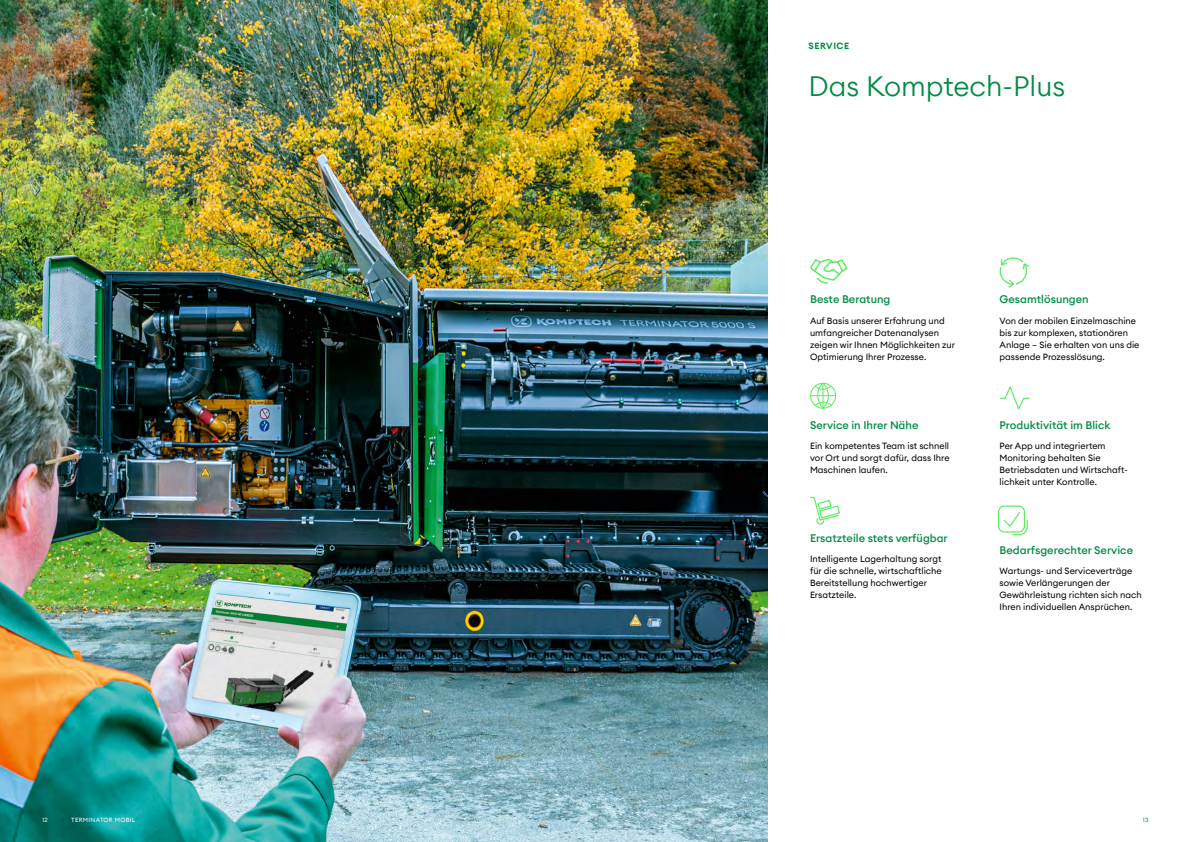
<style>
.page{position:relative;width:1191px;height:842px;background:#fff}
.page>*{position:absolute;margin:0;border:0;box-sizing:border-box;transform-origin:0 0}
.t1{font:300 28px "Euclid Circular A";color:#008c44}
.t2{font:500 11px "Euclid Circular A";color:#008c44}
.t3{font:9px/12px "Euclid Circular A";color:#000}
.t4{font:600 9px "Euclid Circular A";letter-spacing:.06em;color:#008c44}
.t5{font:6px "Euclid Circular A";letter-spacing:.06em;color:#fff}
.t6{font:6px "Euclid Circular A";color:#008c44}
</style>
<div class="page">
<img style="left:0;top:0;width:767px;height:842px">
<hr style="left:0;top:775px;width:595px;height:1px;background:#000">
<svg style="left:810px;top:259px;width:37px;height:25px"></svg>
<svg style="left:999px;top:257px;width:30px;height:30px"></svg>
<svg style="left:999px;top:386px;width:30px;height:24px"></svg>
<svg style="left:810px;top:497px;width:30px;height:28px"></svg>
<div style="left:998px;top:505px;width:27px;height:28px;border:1px solid #5fec65;border-radius:6px"></div>
<svg style="left:1002px;top:511px;width:26px;height:24px"></svg>
<div style="left:810px;top:383px;width:26px;height:26px;border:1px solid #5fec65;border-radius:50%"></div>
<svg style="left:810px;top:383px;width:25px;height:26px"></svg>
<p class="t4" style="left:808px;top:40px;width:42px">SERVICE</p>
<h1 class="t1" style="left:808px;top:68px;width:258px">Das Komptech-Plus</h1>
<p class="t2" style="left:810px;top:292px;width:82px">Beste Beratung</p>
<p class="t3" style="left:810px;top:315px;width:147px">Auf Basis unserer Erfahrung und umfangreicher Datenanalysen zeigen wir Ihnen Möglichkeiten zur<br>Optimierung Ihrer Prozesse.</p>
<p class="t2" style="left:810px;top:417px;width:110px">Service in Ihrer Nähe</p>
<p class="t3" style="left:810px;top:440px;width:141px;text-align:justify">Ein kompetentes Team ist schnell vor Ort und sorgt dafür, dass Ihre Maschinen laufen.</p>
<p class="t2" style="left:810px;top:530px;width:139px">Ersatzteile stets verfügbar</p>
<p class="t3" style="left:810px;top:553px;width:133px">Intelligente Lagerhaltung sorgt für die schnelle, wirtschaftliche<br>Bereitstellung hochwertiger<br>Ersatzteile.</p>
<p class="t2" style="left:999px;top:292px;width:91px">Gesamtlösungen</p>
<p class="t3" style="left:999px;top:315px;width:141px">Von der mobilen Einzelmaschine bis zur komplexen, stationären<br>Anlage – Sie erhalten von uns die passende Prozesslösung.</p>
<p class="t2" style="left:999px;top:417px;width:112px">Produktivität im Blick</p>
<p class="t3" style="left:999px;top:440px;width:129px">Per App und integriertem<br>Monitoring behalten Sie<br>Betriebsdaten und Wirtschaft&shy;lichkeit unter Kontrolle.</p>
<p class="t2" style="left:999px;top:542px;width:135px">Bedarfsgerechter Service</p>
<p class="t3" style="left:999px;top:565px;width:144px">Wartungs- und Serviceverträge sowie Verlängerungen der<br>Gewährleistung richten sich nach<br>Ihren individuellen Ansprüchen.</p>
<p class="t5" style="left:43px;top:816px;width:7px">12</p>
<p class="t5" style="left:71px;top:816px;width:65px">TERMINATOR MOBIL</p>
<p class="t6" style="left:1142px;top:816px;width:7px">13</p>
</div>
